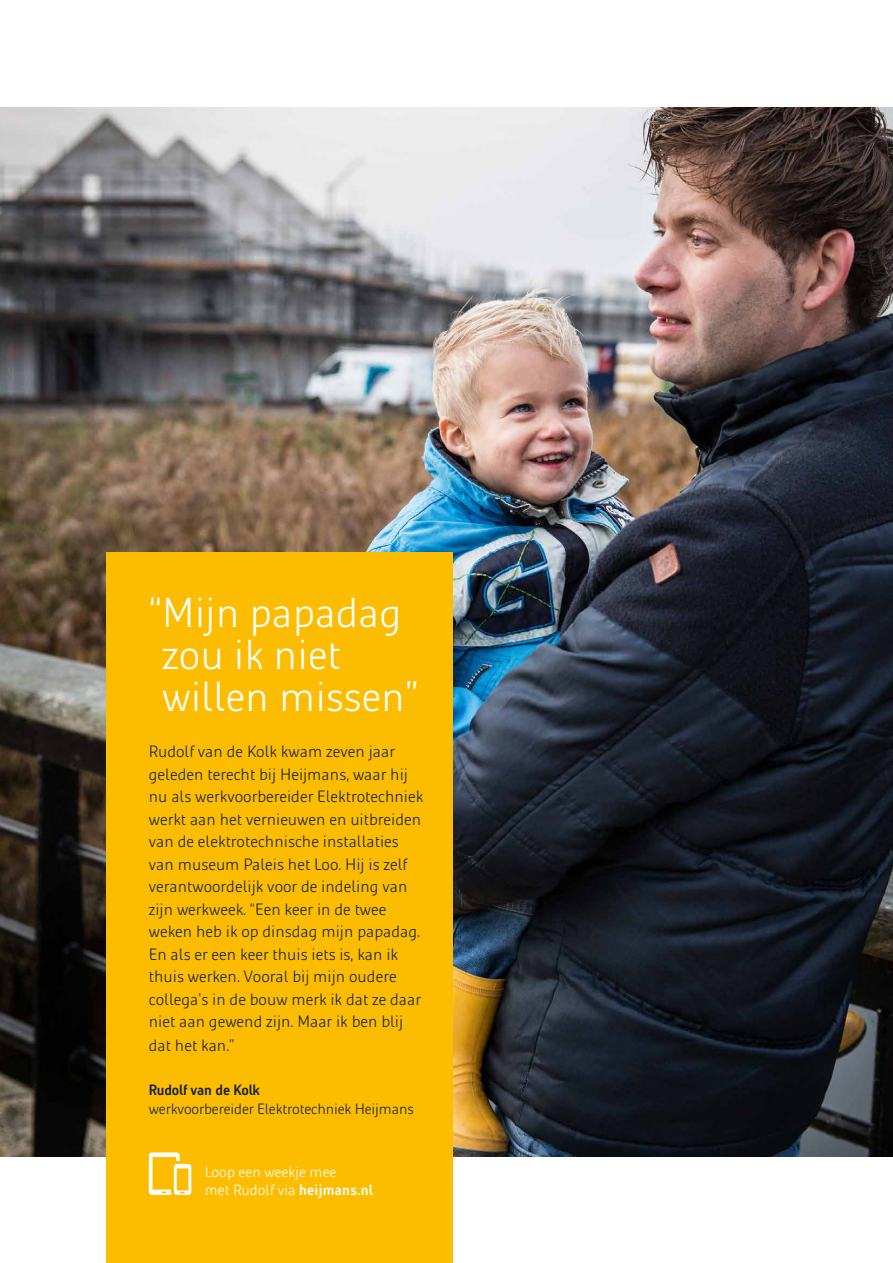
<style>
.page{position:relative;width:893px;height:1263px;background:#fff}
.page>*{position:absolute;margin:0;border:0;box-sizing:border-box;transform-origin:0 0}
.t1{font:300 42px/42px "Heijmans";color:#fff}
.t2{font:300 16.5px/22.5px "Heijmans";color:#152137}
.t3{font:300 15px "Heijmans";letter-spacing:-.01em;color:#152137}
.t4{font:300 15px/18px "Heijmans";color:#fff}
.t5{font:700 15px "Heijmans Con";letter-spacing:-.01em;color:#152137}
.s1{font-family:"Heijmans Con";font-weight:700}
</style>
<div class="page">
<img style="left:0;top:107px;width:893px;height:1050px">
<div style="left:106px;top:553px;width:347px;height:710px;background:#fcbd00"></div>
<svg style="left:149px;top:1152px;width:42px;height:43px"></svg>
<h1 class="t1" style="left:162px;top:591px;width:258px;text-indent:-13px">“Mijn papadag zou ik niet willen missen”</h1>
<p class="t2" style="left:149px;top:740px;width:276px">Rudolf van de Kolk kwam zeven jaar geleden terecht bij Heijmans, waar hij nu als werkvoorbereider Elektrotechniek werkt aan het vernieuwen en uitbreiden van de elektrotechnische installaties van museum Paleis het Loo. Hij is zelf verantwoordelijk voor de indeling van zijn werkweek. “Een keer in de twee weken heb ik op dinsdag mijn papadag.<br>En als er een keer thuis iets is, kan ik thuis werken. Vooral bij mijn oudere collega’s in de bouw merk ik dat ze daar niet aan gewend zijn. Maar ik ben blij</p>
<p class="t2" style="left:149px;top:1034px;width:87px">dat het kan.”</p>
<p class="t5" style="left:149px;top:1081px;width:112px">Rudolf van de Kolk</p>
<p class="t3" style="left:149px;top:1100px;width:267px">werkvoorbereider Elektrotechniek Heijmans</p>
<p class="t4" style="left:205px;top:1163px;width:170px">Loop een weekje mee<br>met Rudolf via <span class="s1">heijmans.nl</span></p>
</div>
